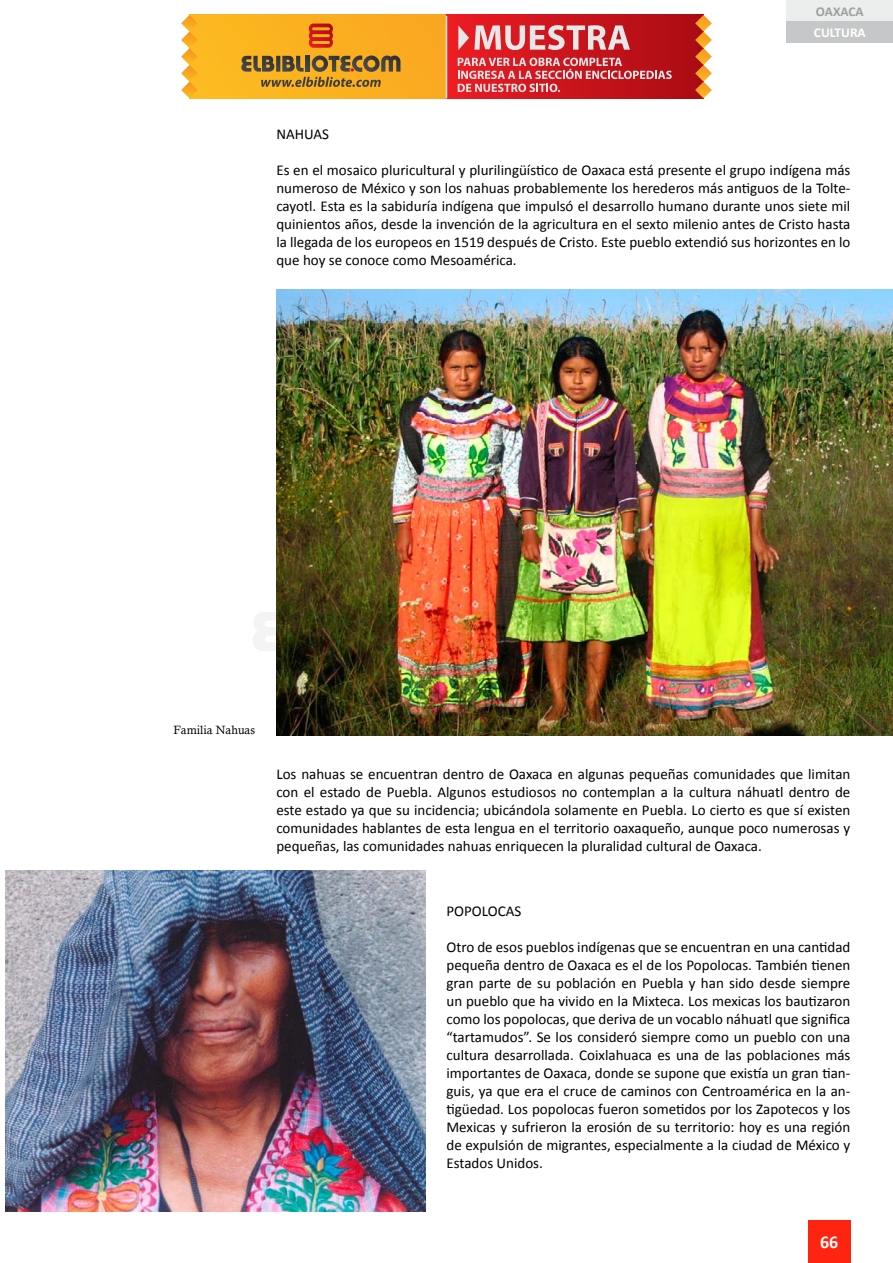
<style>
.page{position:relative;width:893px;height:1263px;background:#fff}
.page>*{position:absolute;margin:0;border:0;box-sizing:border-box;transform-origin:0 0}
.t1{font:700 18px "Calibri";color:#fff}
.t2{font:15px/18px "Calibri";color:#000;text-align:justify}
.t3{font:700 13.5px "Calibri";color:#fff}
.t4{font:700 13.5px "Calibri";color:#9c9e9f}
.t5{font:12px "Calisto";color:#000}
</style>
<div class="page">
<div style="left:808px;top:1220px;width:42px;height:43px;background:#ff2410"></div>
<div style="left:787px;top:0;width:106px;height:21px;background:#eceded"></div>
<div style="left:787px;top:21px;width:106px;height:22px;background:#c6c7c8"></div>
<img style="left:276px;top:289px;width:617px;height:447px">
<img style="left:5px;top:870px;width:420px;height:342px">
<svg style="left:253px;top:612px;width:25px;height:39px"></svg>
<svg style="left:284px;top:612px;width:56px;height:39px;background:#302f0d"></svg>
<svg style="left:340px;top:612px;width:11px;height:39px"></svg>
<svg style="left:357px;top:612px;width:52px;height:39px;background:#654116"></svg>
<svg style="left:413px;top:612px;width:11px;height:39px"></svg>
<img style="left:429px;top:611px;width:223px;height:41px">
<svg style="left:181px;top:15px;width:531px;height:83px;background:#dc7336"></svg>
<p class="t4" style="left:816px;top:3px;width:49px">OAXACA</p>
<p class="t3" style="left:814px;top:24px;width:53px">CULTURA</p>
<p class="t2" style="left:276px;top:124px;width:54px">NAHUAS</p>
<p class="t2" style="left:276px;top:160px;width:576px">Es en el mosaico pluricultural y plurilingüístico de Oaxaca está presente el grupo indígena más numeroso de México y son los nahuas probablemente los herederos más antiguos de la Tolte&shy;cayotl. Esta es la sabiduría indígena que impulsó el desarrollo humano durante unos siete mil quinientos años, desde la invención de la agricultura en el sexto milenio antes de Cristo hasta la llegada de los europeos en 1519 después de Cristo. Este pueblo extendió sus horizontes en lo que hoy se conoce como Mesoamérica.</p>
<p class="t5" style="left:174px;top:723px;width:83px">Familia Nahuas</p>
<p class="t2" style="left:276px;top:764px;width:575px">Los nahuas se encuentran dentro de Oaxaca en algunas pequeñas comunidades que limitan con el estado de Puebla. Algunos estudiosos no contemplan a la cultura náhuatl dentro de este estado ya que su incidencia; ubicándola solamente en Puebla. Lo cierto es que sí existen comunidades hablantes de esta lengua en el territorio oaxaqueño, aunque poco numerosas y pequeñas, las comunidades nahuas enriquecen la pluralidad cultural de Oaxaca.</p>
<p class="t2" style="left:446px;top:901px;width:76px">POPOLOCAS</p>
<p class="t2" style="left:446px;top:937px;width:405px">Otro de esos pueblos indígenas que se encuentran en una cantidad pequeña dentro de Oaxaca es el de los Popolocas. También tienen gran parte de su población en Puebla y han sido desde siempre un pueblo que ha vivido en la Mixteca. Los mexicas los bautizaron como los popolocas, que deriva de un vocablo náhuatl que significa “tartamudos”. Se los consideró siempre como un pueblo con una cultura desarrollada. Coixlahuaca es una de las poblaciones más importantes de Oaxaca, donde se supone que existía un gran tian&shy;guis, ya que era el cruce de caminos con Centroamérica en la an&shy;tigüedad. Los popolocas fueron sometidos por los Zapotecos y los Mexicas y sufrieron la erosión de su territorio: hoy es una región de expulsión de migrantes, especialmente a la ciudad de México y Estados Unidos.</p>
<p class="t1" style="left:820px;top:1231px;width:20px">66</p>
</div>
